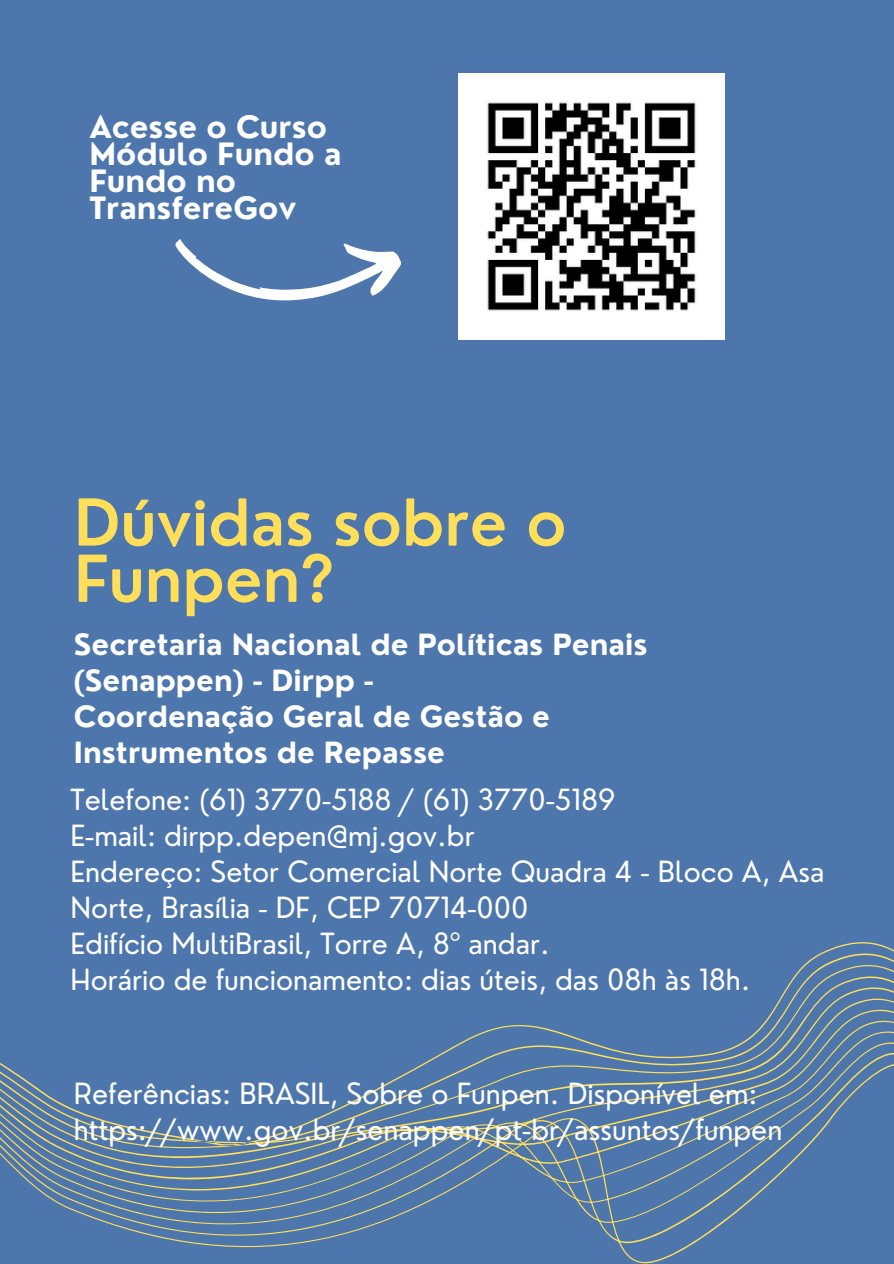
<style>
.page{position:relative;width:894px;height:1264px;background:#fff}
.page>*{position:absolute;margin:0;border:0;box-sizing:border-box;transform-origin:0 0}
.t1{font:600 63px/56.2px "Nourd";color:#ffde59}
.t2{font:700 30px/27px "Nourd";color:#fff}
.t3{font:28.5px/36px "Nourd";color:#fff}
.t4{font:700 28.5px/36px "Nourd";color:#fff}
</style>
<div class="page">
<div style="left:0;top:0;width:893px;height:1263px;background:#4d76ad"></div>
<svg style="left:0;top:942px;width:893px;height:321px"></svg>
<img style="left:458px;top:73px;width:266px;height:266px">
<svg style="left:175px;top:239px;width:226px;height:62px"></svg>
<p class="t2" style="left:89px;top:113px;width:254px">Acesse o Curso<br>Módulo Fundo a<br>Fundo no<br>TransfereGov</p>
<p class="t1" style="left:74px;top:494px;width:494px">Dúvidas sobre o<br>Funpen?</p>
<h1 class="t4" style="left:74px;top:626px;width:575px">Secretaria Nacional de Políticas Penais (Senappen) - Dirpp -<br>Coordenação Geral de Gestão e<br>Instrumentos de Repasse</h1>
<h2 class="t3" style="left:70px;top:781px;width:546px">Telefone: (61) 3770-5188 / (61) 3770-5189</h2>
<p class="t3" style="left:70px;top:817px;width:405px">E-mail: dirpp.depen@mj.gov.br</p>
<p class="t3" style="left:70px;top:853px;width:755px">Endereço: Setor Comercial Norte Quadra 4 - Bloco A, Asa<br>Norte, Brasília - DF, CEP 70714-000</p>
<p class="t3" style="left:70px;top:925px;width:480px">Edifício MultiBrasil, Torre A, 8º andar.</p>
<p class="t3" style="left:70px;top:961px;width:681px">Horário de funcionamento: dias úteis, das 08h às 18h.</p>
<p class="t3" style="left:74px;top:1075px;width:709px">Referências: BRASIL, Sobre o Funpen. Disponível em: https://www.gov.br/senappen/pt-br/assuntos/funpen</p>
</div>
